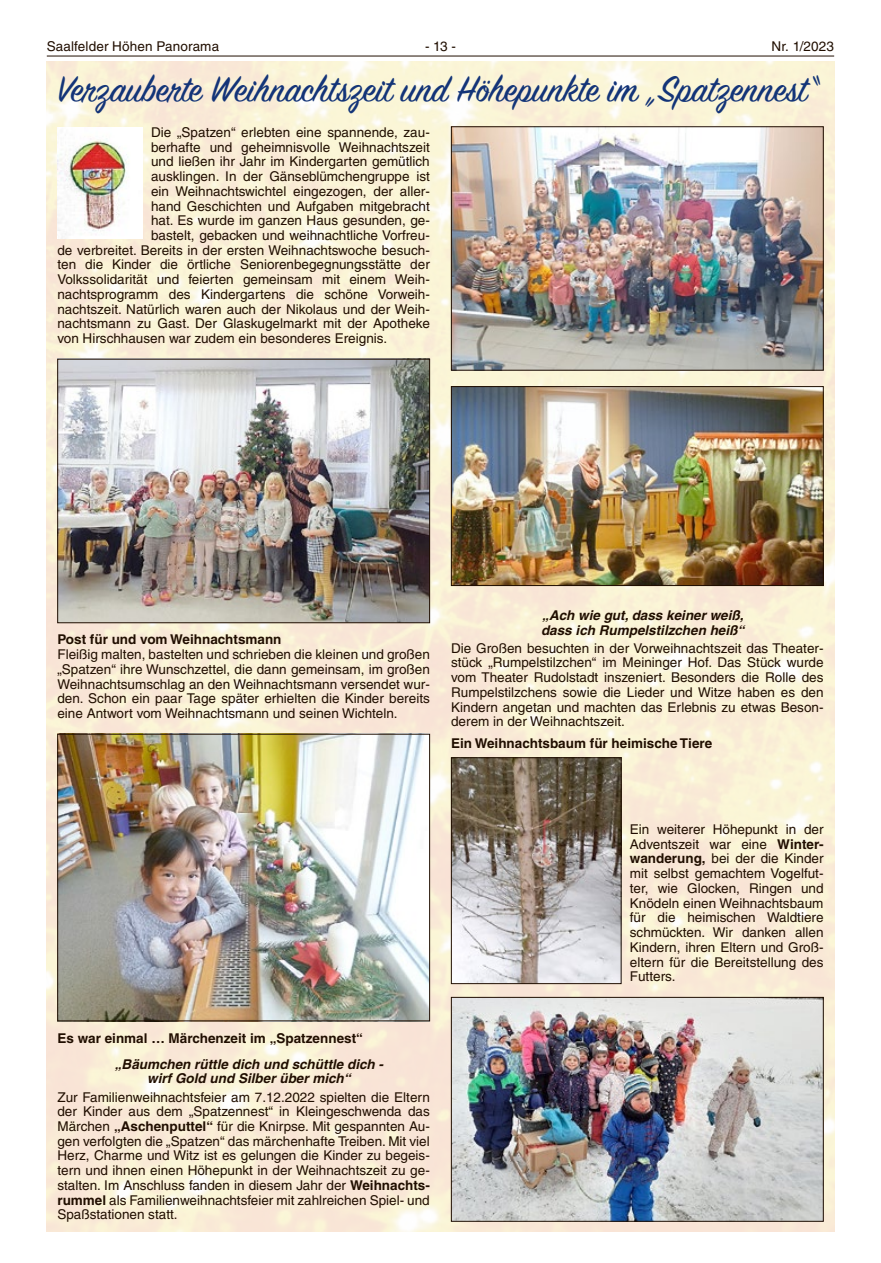
<style>
.page{position:relative;width:881px;height:1263px;background:#fff}
.page>*{position:absolute;margin:0;border:0;box-sizing:border-box;transform-origin:0 0}
.t1{font:40.5px "Sign Painter House Script";color:#133478}
.t2{font:13.5px/14.7px "Helvetica LT";color:#200e00;text-align:justify}
.t3{font:italic 700 13.5px/14.7px "Helvetica LT";color:#200e00;text-align:center}
.t4{font:700 13.5px "Helvetica LT";color:#200e00}
.s1{font-weight:700}
</style>
<div class="page">
<hr style="left:47px;top:56px;width:786px;height:1px;background:#200e00">
<img style="left:47px;top:62px;width:786px;height:1169px">
<img style="left:57px;top:127px;width:85px;height:112px">
<img style="left:59px;top:361px;width:368px;height:260px">
<div style="left:57px;top:359px;width:372px;height:264px;border:1px solid #200e00"></div>
<img style="left:59px;top:736px;width:368px;height:283px">
<div style="left:57px;top:734px;width:372px;height:287px;border:1px solid #200e00"></div>
<img style="left:453px;top:128px;width:368px;height:240px">
<div style="left:451px;top:126px;width:372px;height:244px;border:1px solid #200e00"></div>
<img style="left:453px;top:388px;width:368px;height:196px">
<div style="left:451px;top:386px;width:372px;height:200px;border:1px solid #200e00"></div>
<img style="left:453px;top:759px;width:166px;height:223px">
<div style="left:451px;top:757px;width:170px;height:227px;border:1px solid #200e00"></div>
<img style="left:453px;top:999px;width:368px;height:220px">
<div style="left:451px;top:997px;width:372px;height:224px;border:1px solid #200e00"></div>
<p class="t2" style="left:47px;top:39px;width:174px">Saalfelder Höhen Panorama</p>
<p class="t2" style="left:425px;top:39px;width:32px">- 13 -</p>
<p class="t2" style="left:771px;top:39px;width:64px">Nr. 1/2023</p>
<h1 class="t1" style="left:57px;top:64px;width:763px">Verzauberte Weihnachtszeit und Höhepunkte im „Spatzennest“</h1>
<p class="t2" style="left:151px;top:125px;width:280px">Die „Spatzen“ erlebten eine spannende, zau-</p>
<p class="t2" style="left:151px;top:140px;width:280px">berhafte und geheimnisvolle Weihnachtszeit</p>
<p class="t2" style="left:151px;top:154px;width:280px">und ließen ihr Jahr im Kindergarten gemütlich</p>
<p class="t2" style="left:151px;top:169px;width:280px">ausklingen. In der Gänseblümchengruppe ist</p>
<p class="t2" style="left:151px;top:184px;width:280px">ein Weihnachtswichtel eingezogen, der aller-</p>
<p class="t2" style="left:151px;top:198px;width:280px">hand Geschichten und Aufgaben mitgebracht</p>
<p class="t2" style="left:151px;top:213px;width:280px">hat. Es wurde im ganzen Haus gesunden, ge-</p>
<p class="t2" style="left:151px;top:228px;width:280px">bastelt, gebacken und weihnachtliche Vorfreu-</p>
<p class="t2" style="left:57px;top:243px;width:374px">de verbreitet. Bereits in der ersten Weihnachtswoche besuch-</p>
<p class="t2" style="left:57px;top:257px;width:374px">ten die Kinder die örtliche Seniorenbegegnungsstätte der</p>
<p class="t2" style="left:57px;top:272px;width:374px">Volkssolidarität und feierten gemeinsam mit einem Weih-</p>
<p class="t2" style="left:57px;top:287px;width:374px">nachtsprogramm des Kindergartens die schöne Vorweih-</p>
<p class="t2" style="left:57px;top:301px;width:374px">nachtszeit. Natürlich waren auch der Nikolaus und der Weih-</p>
<p class="t2" style="left:57px;top:316px;width:374px">nachtsmann zu Gast. Der Glaskugelmarkt mit der Apotheke</p>
<p class="t2" style="left:57px;top:331px;width:331px">von Hirschhausen war zudem ein besonderes Ereignis.</p>
<p class="t4" style="left:57px;top:631px;width:225px">Post für und vom Weihnachtsmann</p>
<p class="t2" style="left:57px;top:647px;width:374px">Fleißig malten, bastelten und schrieben die kleinen und großen „Spatzen“ ihre Wunschzettel, die dann gemeinsam, im großen Weihnachtsumschlag an den Weihnachtsmann versendet wur&shy;den. Schon ein paar Tage später erhielten die Kinder bereits eine Antwort vom Weihnachtsmann und seinen Wichteln.</p>
<p class="t3" style="left:541px;top:608px;width:205px;text-align:left">„Ach wie gut, dass keiner weiß, dass ich Rumpelstilzchen heiß“</p>
<p class="t2" style="left:451px;top:641px;width:374px">Die Großen besuchten in der Vorweihnachtszeit das Theater&shy;stück „Rumpelstilzchen“ im Meininger Hof. Das Stück wurde vom Theater Rudolstadt inszeniert. Besonders die Rolle des Rumpelstilzchens sowie die Lieder und Witze haben es den Kindern angetan und machten das Erlebnis zu etwas Beson&shy;derem in der Weihnachtszeit.</p>
<p class="t4" style="left:451px;top:735px;width:262px">Ein Weihnachtsbaum für heimische Tiere</p>
<p class="t4" style="left:57px;top:1029px;width:307px">Es war einmal … Märchenzeit im „Spatzennest“</p>
<p class="t3" style="left:115px;top:1056px;width:269px">„Bäumchen rüttle dich und schüttle dich - wirf Gold und Silber über mich“</p>
<p class="t2" style="left:57px;top:1089px;width:374px">Zur Familienweihnachtsfeier am 7.12.2022 spielten die Eltern der Kinder aus dem „Spatzennest“ in Kleingeschwenda das Märchen <span class="s1">„Aschenputtel“</span> für die Knirpse. Mit gespannten Au&shy;gen verfolgten die „Spatzen“ das märchenhafte Treiben. Mit viel Herz, Charme und Witz ist es gelungen die Kinder zu begeis&shy;tern und ihnen einen Höhepunkt in der Weihnachtszeit zu ge&shy;stalten. Im Anschluss fanden in diesem Jahr der <span class="s1">Weihnachts&shy;rummel</span> als Familienweihnachtsfeier mit zahlreichen Spiel- und Spaßstationen statt.</p>
<p class="t2" style="left:629px;top:822px;width:195px">Ein weiterer Höhepunkt in der Adventszeit war eine <span class="s1">Winter&shy;wanderung,</span> bei der die Kinder mit selbst gemachtem Vogelfut&shy;ter, wie Glocken, Ringen und Knödeln einen Weihnachtsbaum für die heimischen Waldtiere schmückten. Wir danken allen Kindern, ihren Eltern und Groß&shy;eltern für die Bereitstellung des Futters.</p>
</div>
